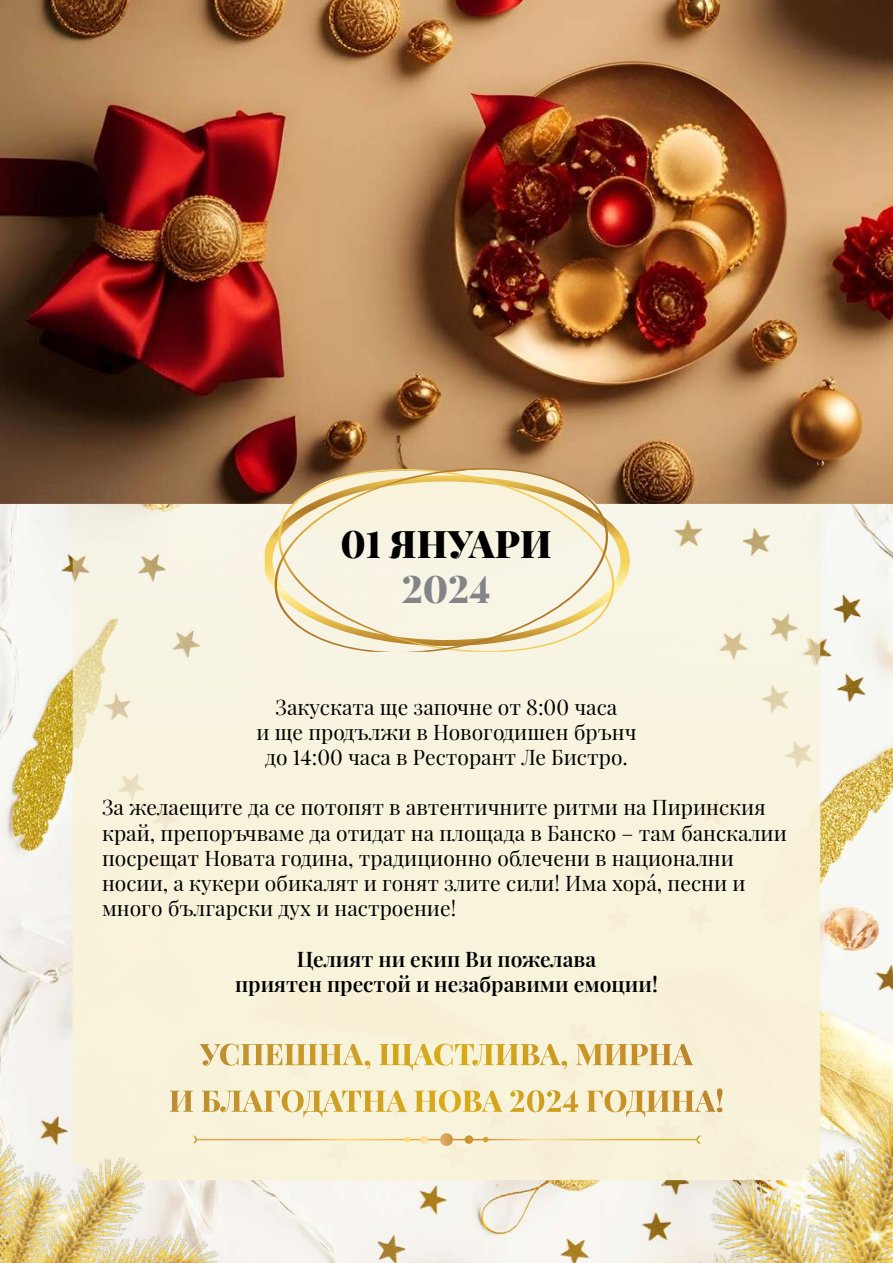
<style>
.page{position:relative;width:893px;height:1263px;background:#fff}
.page>*{position:absolute;margin:0;border:0;box-sizing:border-box;transform-origin:0 0}
.t1{font:900 37.35px "Playfair Display";color:#000}
.t2{font:900 37.35px "Playfair Display";color:#828487}
.t3{font:21px/25.2px "Playfair Display";color:#000;text-align:center}
.t4{font:600 21px/25.2px "Playfair Display";color:#000;text-align:center}
</style>
<div class="page">
<img style="left:0;top:504px;width:893px;height:759px">
<div style="left:73px;top:83px;width:747px;height:1097px;background:#f9f3db;border-radius:18px"></div>
<img style="left:0;top:0;width:893px;height:504px">
<svg style="left:527px;top:1088px;width:195px;height:24px"></svg>
<svg style="left:220px;top:1043px;width:473px;height:23px"></svg>
<img style="left:649px;top:1104px;width:244px;height:159px">
<img style="left:0;top:1111px;width:249px;height:152px">
<hr style="left:196px;top:1139px;width:501px;height:1px;background:#fff">
<svg style="left:439px;top:1133px;width:14px;height:13px"></svg>
<svg style="left:419px;top:1135px;width:10px;height:9px"></svg>
<svg style="left:464px;top:1135px;width:10px;height:9px"></svg>
<svg style="left:404px;top:1137px;width:6px;height:5px"></svg>
<svg style="left:483px;top:1137px;width:6px;height:5px"></svg>
<svg style="left:191px;top:1134px;width:7px;height:10px"></svg>
<svg style="left:696px;top:1134px;width:6px;height:10px"></svg>
<svg style="left:265px;top:475px;width:365px;height:129px"></svg>
<svg style="left:274px;top:460px;width:338px;height:192px"></svg>
<h1 class="t1" style="left:340px;top:515px;width:213px">01 ЯНУАРИ</h1>
<h1 class="t2" style="left:402px;top:560px;width:90px">2024</h1>
<p class="t3" style="left:256px;top:692px;width:382px">Закуската ще започне от 8:00 часа<br>и ще продължи в Новогодишен брънч до 14:00 часа в Ресторант Ле Бистро.</p>
<p class="t3" style="left:102px;top:793px;width:686px;text-align:left">За желаещите да се потопят в автентичните ритми на Пиринския край, препоръчваме да отидат на площада в Банско – там банскалии посрещат Новата година, традиционно облечени в национални носии, а кукери обикалят и гонят злите сили! Има хорá, песни и много български дух и настроение!</p>
<p class="t4" style="left:235px;top:944px;width:424px">Целият ни екип Ви пожелава<br>приятен престой и незабравими емоции!</p>
</div>
